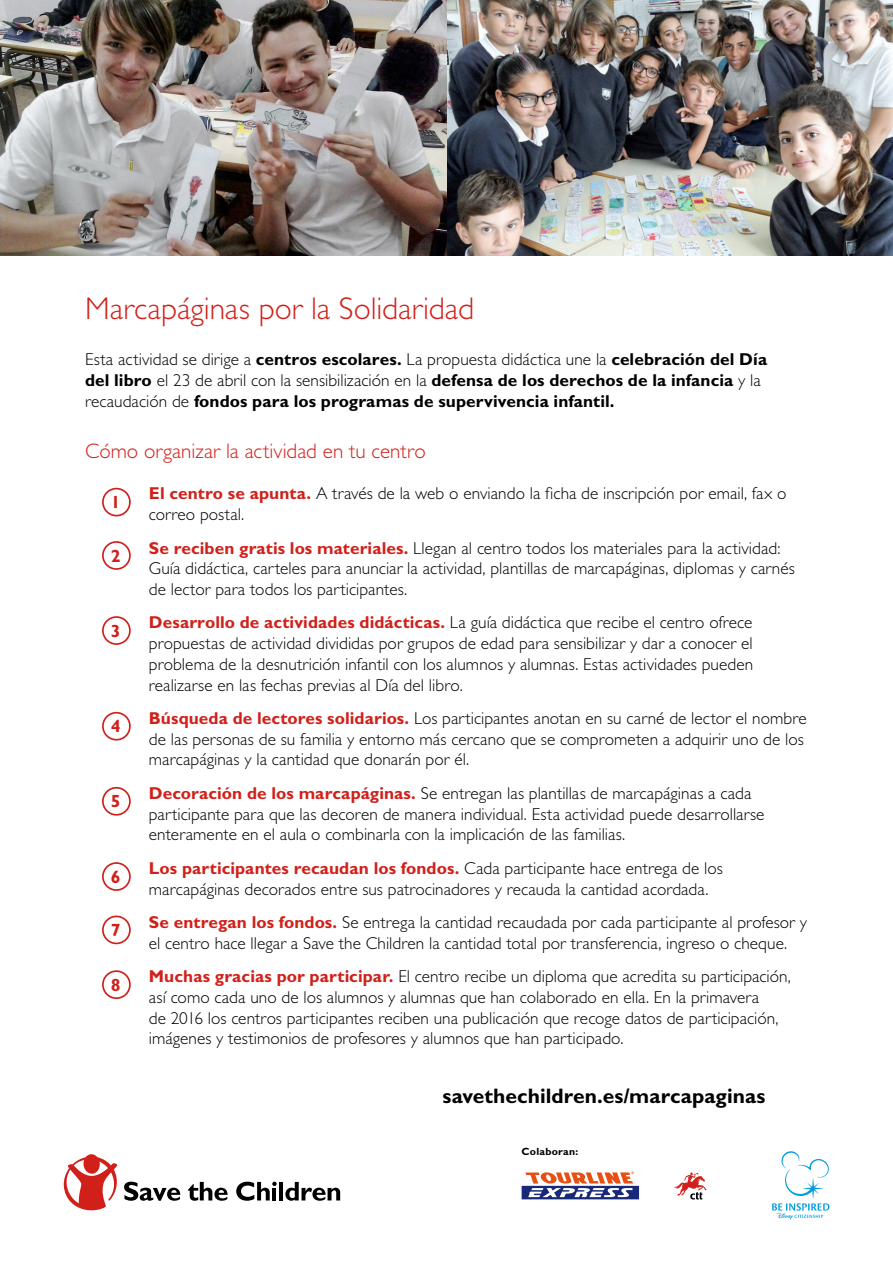
<style>
.page{position:relative;width:893px;height:1263px;background:#fff}
.page>*{position:absolute;margin:0;border:0;box-sizing:border-box;transform-origin:0 0}
.t1{font:300 31.5px "Gill Sans Std";color:#d1201a}
.t2{font:300 21px "Gill Sans Std";letter-spacing:.005em;color:#d1201a}
.t3{font:700 21px "Gill Sans Std";color:#000}
.t4{font:700 17.7px "Gill Sans Std";color:#d1201a}
.Body_copy{font:300 17.25px/20.7px "Gill Sans Std";letter-spacing:.005em;color:#000}
.Body_copy-2{font:700 17.25px/20.7px "Gill Sans Std";letter-spacing:.005em;color:#000}
.t5{font:700 10.5px "Gill Sans Std";letter-spacing:.025em;color:#000}
.s1{font-weight:300}
.s2{font-weight:700;color:#d1201a}
</style>
<div class="page">
<svg style="left:188px;top:1182px;width:40px;height:19px"></svg>
<svg style="left:236px;top:1182px;width:41px;height:19px"></svg>
<hr style="left:279px;top:1182px;width:4px;height:18px;background:#000">
<svg style="left:285px;top:1182px;width:55px;height:19px"></svg>
<svg style="left:64px;top:1154px;width:116px;height:57px"></svg>
<img style="left:0;top:0;width:893px;height:255px">
<div style="left:102px;top:541px;width:29px;height:29px;border:2px solid #d1201a;border-radius:50%"></div>
<div style="left:102px;top:616px;width:29px;height:29px;border:2px solid #d1201a;border-radius:50%"></div>
<div style="left:102px;top:712px;width:29px;height:28px;border:2px solid #d1201a;border-radius:50%"></div>
<div style="left:102px;top:787px;width:29px;height:29px;border:2px solid #d1201a;border-radius:50%"></div>
<div style="left:102px;top:862px;width:29px;height:29px;border:2px solid #d1201a;border-radius:50%"></div>
<div style="left:102px;top:915px;width:29px;height:29px;border:2px solid #d1201a;border-radius:50%"></div>
<div style="left:102px;top:488px;width:29px;height:28px;border:2px solid #d1201a;border-radius:50%"></div>
<div style="left:102px;top:970px;width:29px;height:29px;border:2px solid #d1201a;border-radius:50%"></div>
<svg style="left:772px;top:1151px;width:57px;height:69px"></svg>
<svg style="left:522px;top:1186px;width:117px;height:13px"></svg>
<svg style="left:525px;top:1171px;width:109px;height:26px"></svg>
<svg style="left:674px;top:1172px;width:33px;height:27px"></svg>
<h1 class="t1" style="left:85px;top:291px;width:391px">Marcapáginas por la Solidaridad</h1>
<p class="Body_copy-2" style="left:85px;top:349px;width:684px"><span class="s1">Esta actividad se dirige a</span> centros escolares. <span class="s1">La propuesta didáctica une la</span> celebración del Día del libro <span class="s1">el 23 de abril con la sensibilización en la</span> defensa de los derechos de la infancia <span class="s1">y la recaudación de</span> fondos para los programas de supervivencia infantil.</p>
<h2 class="t2" style="left:85px;top:439px;width:342px">Cómo organizar la actividad en tu centro</h2>
<p class="Body_copy" style="left:149px;top:483px;width:639px"><span class="s2">El centro se apunta.</span> A través de la web o enviando la ficha de inscripción por email, fax o correo postal.</p>
<p class="Body_copy" style="left:149px;top:538px;width:647px"><span class="s2">Se reciben gratis los materiales.</span> Llegan al centro todos los materiales para la actividad:<br>Guía didáctica, carteles para anunciar la actividad, plantillas de marcapáginas, diplomas y carnés de lector para todos los participantes.</p>
<p class="Body_copy" style="left:149px;top:612px;width:606px;text-align:justify"><span class="s2">Desarrollo de actividades didácticas.</span> La guía didáctica que recibe el centro ofrece propuestas de actividad divididas por grupos de edad para sensibilizar y dar a conocer el problema de la desnutrición infantil con los alumnos y alumnas. Estas actividades pueden realizarse en las fechas previas al Día del libro.</p>
<p class="Body_copy" style="left:149px;top:708px;width:659px"><span class="s2">Búsqueda de lectores solidarios.</span> Los participantes anotan en su carné de lector el nombre de las personas de su familia y entorno más cercano que se comprometen a adquirir uno de los marcapáginas y la cantidad que donarán por él.</p>
<p class="Body_copy" style="left:149px;top:783px;width:617px"><span class="s2">Decoración de los marcapáginas.</span> Se entregan las plantillas de marcapáginas a cada participante para que las decoren de manera individual. Esta actividad puede desarrollarse enteramente en el aula o combinarla con la implicación de las familias.</p>
<p class="Body_copy" style="left:149px;top:858px;width:575px"><span class="s2">Los participantes recaudan los fondos.</span> Cada participante hace entrega de los marcapáginas decorados entre sus patrocinadores y recauda la cantidad acordada.</p>
<p class="Body_copy" style="left:149px;top:912px;width:660px"><span class="s2">Se entregan los fondos.</span> Se entrega la cantidad recaudada por cada participante al profesor y el centro hace llegar a Save the Children la cantidad total por transferencia, ingreso o cheque.</p>
<p class="Body_copy" style="left:149px;top:966px;width:644px"><span class="s2">Muchas gracias por participar.</span> El centro recibe un diploma que acredita su participación, así como cada uno de los alumnos y alumnas que han colaborado en ella. En la primavera<br>de 2016 los centros participantes reciben una publicación que recoge datos de participación, imágenes y testimonios de profesores y alumnos que han participado.</p>
<p class="t4" style="left:111px;top:492px;width:11px">1</p>
<p class="t4" style="left:111px;top:545px;width:11px">2</p>
<p class="t4" style="left:111px;top:620px;width:11px">3</p>
<p class="t4" style="left:111px;top:716px;width:11px">4</p>
<p class="t4" style="left:111px;top:791px;width:11px">5</p>
<p class="t4" style="left:111px;top:866px;width:11px">6</p>
<p class="t4" style="left:111px;top:919px;width:11px">7</p>
<p class="t4" style="left:111px;top:974px;width:11px">8</p>
<p class="t3" style="left:443px;top:1083px;width:324px">savethechildren.es/marcapaginas</p>
<p class="t5" style="left:522px;top:1145px;width:58px">Colaboran:</p>
</div>
